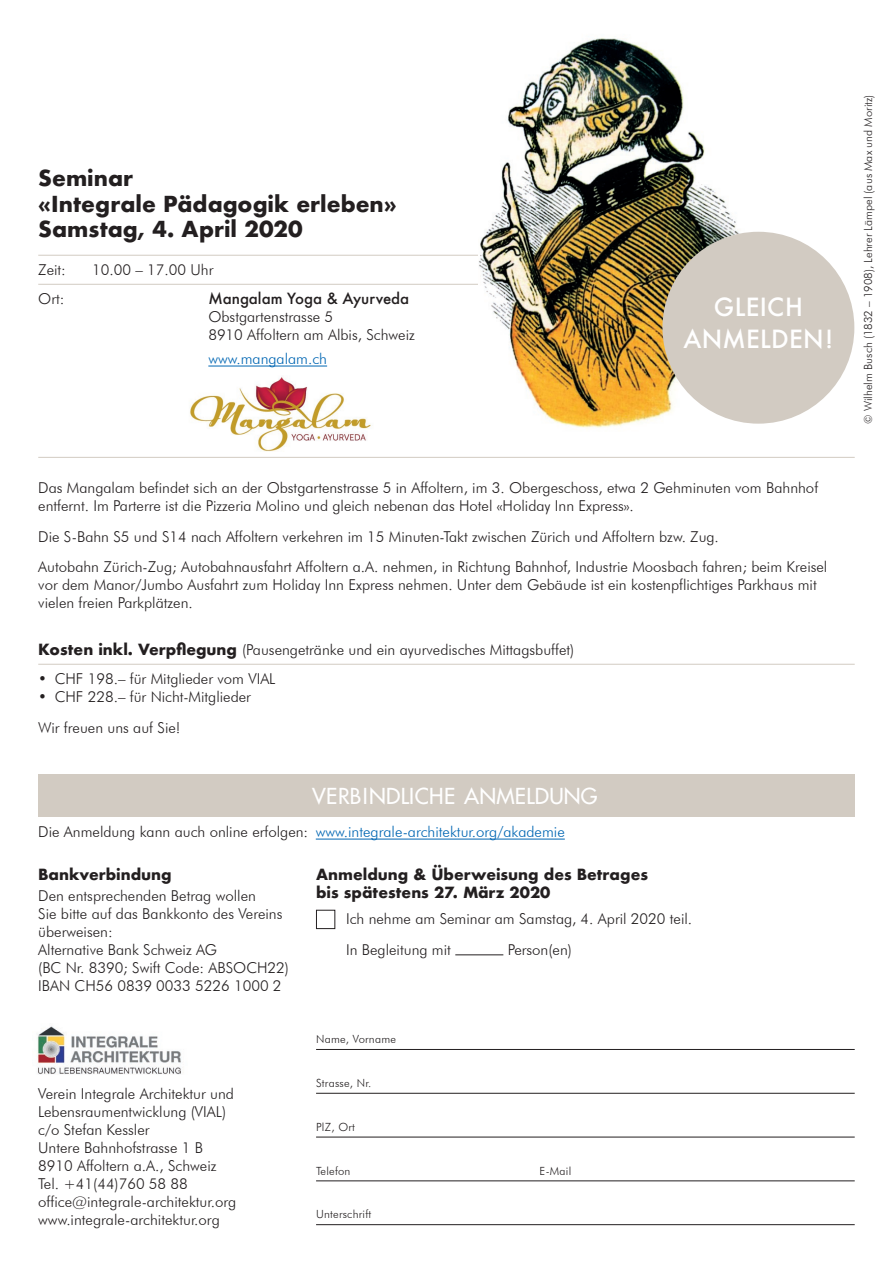
<style>
.page{position:relative;width:893px;height:1263px;background:#fff}
.page>*{position:absolute;margin:0;border:0;box-sizing:border-box;transform-origin:0 0}
.t1{font:500 24.3px/32.5px "Futura";letter-spacing:.01em;color:#fff;text-align:center}
.t2{font:700 21.45px/25.8px "Futura";color:#231f20}
.t3{font:21.45px "Futura";letter-spacing:.01em;color:#fff}
.t4{font:300 15px/18px "Futura BT";color:#231f20}
.t5{font:300 15px "Futura BT";color:#0166b3}
.t6{font:700 15px/18px "Futura";color:#231f20}
.t7{font:500 15px "Futura";color:#231f20}
.t8{font:300 11.25px "Futura BT";letter-spacing:.02em;color:#231f20}
.t9{font:300 11.25px "Futura BT";color:#231f20}
.s1{font-family:"Futura";font-weight:700}
.s2{color:#231f20}
</style>
<div class="page">
<hr style="left:38px;top:255px;width:817px;height:1px;background:#d2cbc2">
<hr style="left:38px;top:284px;width:817px;height:1px;background:#d2cbc2">
<hr style="left:208px;top:366px;width:119px;height:1px;background:#0166b3">
<hr style="left:38px;top:457px;width:817px;height:1px;background:#d2cbc2">
<div style="left:38px;top:774px;width:817px;height:42px;background:#d2cbc2"></div>
<hr style="left:316px;top:1049px;width:539px;height:1px;background:#231f20">
<hr style="left:316px;top:1093px;width:539px;height:1px;background:#231f20">
<hr style="left:316px;top:1137px;width:539px;height:1px;background:#231f20">
<hr style="left:316px;top:1180px;width:539px;height:1px;background:#231f20">
<hr style="left:316px;top:1224px;width:539px;height:1px;background:#231f20">
<hr style="left:316px;top:839px;width:249px;height:1px;background:#0166b3">
<div style="left:316px;top:910px;width:19px;height:19px;border:1px solid #231f20"></div>
<hr style="left:455px;top:954px;width:48px;height:1px;background:#231f20">
<img style="left:37px;top:1026px;width:144px;height:49px">
<hr style="left:38px;top:664px;width:817px;height:1px;background:#d2cbc2">
<img style="left:190px;top:377px;width:181px;height:74px">
<div style="left:479px;top:27px;width:393px;height:410px;background:#fff"></div>
<img style="left:479px;top:38px;width:282px;height:391px">
<div style="left:662px;top:232px;width:192px;height:192px;background:#d2cbc2;border-radius:50%"></div>
<h2 class="t2" style="left:38px;top:165px;width:360px">Seminar<br>«Integrale Pädagogik erleben»<br>Samstag, 4. April 2020</h2>
<p class="t4" style="left:38px;top:261px;width:29px">Zeit:</p>
<p class="t4" style="left:92px;top:261px;width:123px">10.00 – 17.00 Uhr</p>
<p class="t4" style="left:38px;top:290px;width:28px">Ort:</p>
<p class="t7" style="left:208px;top:288px;width:202px">Mangalam Yoga &amp; Ayurveda</p>
<p class="t4" style="left:208px;top:308px;width:208px">Obstgartenstrasse 5<br>8910 Affoltern am Albis, Schweiz</p>
<p class="t5" style="left:208px;top:350px;width:120px">www.mangalam.ch</p>
<h1 class="t1" style="left:683px;top:290px;width:151px">GLEICH<br>ANMELDEN!</h1>
<p class="t4" style="left:38px;top:478px;width:781px">Das Mangalam befindet sich an der Obstgartenstrasse 5 in Affoltern, im 3. Obergeschoss, etwa 2 Gehminuten vom Bahnhof entfernt. Im Parterre ist die Pizzeria Molino und gleich nebenan das Hotel «Holiday Inn Express».</p>
<p class="t4" style="left:38px;top:521px;width:791px;line-height:30.8px">Die S-Bahn S5 und S14 nach Affoltern verkehren im 15 Minuten-Takt zwischen Zürich und Affoltern bzw. Zug.<br>Autobahn Zürich-Zug; Autobahnausfahrt Affoltern a.A. nehmen, in Richtung Bahnhof, Industrie Moosbach fahren; beim Kreisel</p>
<p class="t4" style="left:38px;top:576px;width:780px">vor dem Manor/Jumbo Ausfahrt zum Holiday Inn Express nehmen. Unter dem Gebäude ist ein kostenpflichtiges Parkhaus mit vielen freien Parkplätzen.</p>
<p class="t4" style="left:38px;top:641px;width:538px"><span class="s1">Kosten inkl. Verpflegung</span> (Pausengetränke und ein ayurvedisches Mittagsbuffet)</p>
<p class="t4" style="left:38px;top:670px;width:239px">• CHF 198.– für Mitglieder vom VIAL</p>
<p class="t4" style="left:38px;top:681px;width:214px;line-height:30.8px">• CHF 228.– für Nicht-Mitglieder<br>Wir freuen uns auf Sie!</p>
<h2 class="t3" style="left:312px;top:782px;width:287px">VERBINDLICHE ANMELDUNG</h2>
<p class="t5" style="left:38px;top:823px;width:528px"><span class="s2">Die Anmeldung kann auch online erfolgen:</span> www.integrale-architektur.org/akademie</p>
<p class="t6" style="left:316px;top:865px;width:334px">Anmeldung &amp; Überweisung des Betrages bis spätestens 27. März 2020</p>
<p class="t4" style="left:346px;top:904px;width:348px;line-height:30.8px">Ich nehme am Seminar am Samstag, 4. April 2020 teil.<br>In Begleitung mit</p>
<p class="t6" style="left:38px;top:865px;width:135px">Bankverbindung</p>
<p class="t4" style="left:38px;top:886px;width:252px">Den entsprechenden Betrag wollen<br>Sie bitte auf das Bankkonto des Vereins überweisen:<br>Alternative Bank Schweiz AG<br>(BC Nr. 8390; Swift Code: ABSOCH22)<br>IBAN CH56 0839 0033 5226 1000 2</p>
<p class="t4" style="left:508px;top:941px;width:66px">Person(en)</p>
<p class="t4" style="left:38px;top:1084px;width:200px">Verein Integrale Architektur und<br>Lebensraumentwicklung (VIAL) c/o Stefan Kessler<br>Untere Bahnhofstrasse 1 B<br>8910 Affoltern a.A., Schweiz<br>Tel. +41(44)760 58 88 office@integrale-architektur.org www.integrale-architektur.org</p>
<p class="t8" style="left:316px;top:1032px;width:81px">Name, Vorname</p>
<p class="t8" style="left:316px;top:1076px;width:57px">Strasse, Nr.</p>
<p class="t8" style="left:316px;top:1120px;width:40px">PlZ, Ort</p>
<p class="t8" style="left:316px;top:1164px;width:36px">Telefon</p>
<p class="t8" style="left:540px;top:1164px;width:33px">E-Mail</p>
<p class="t8" style="left:316px;top:1207px;width:57px">Unterschrift</p>
<p class="t9" style="left:861px;top:424px;width:330px;rotate:-90deg">© Wilhelm Busch (1832 – 1908), Lehrer Lämpel (aus Max und Moritz)</p>
</div>
